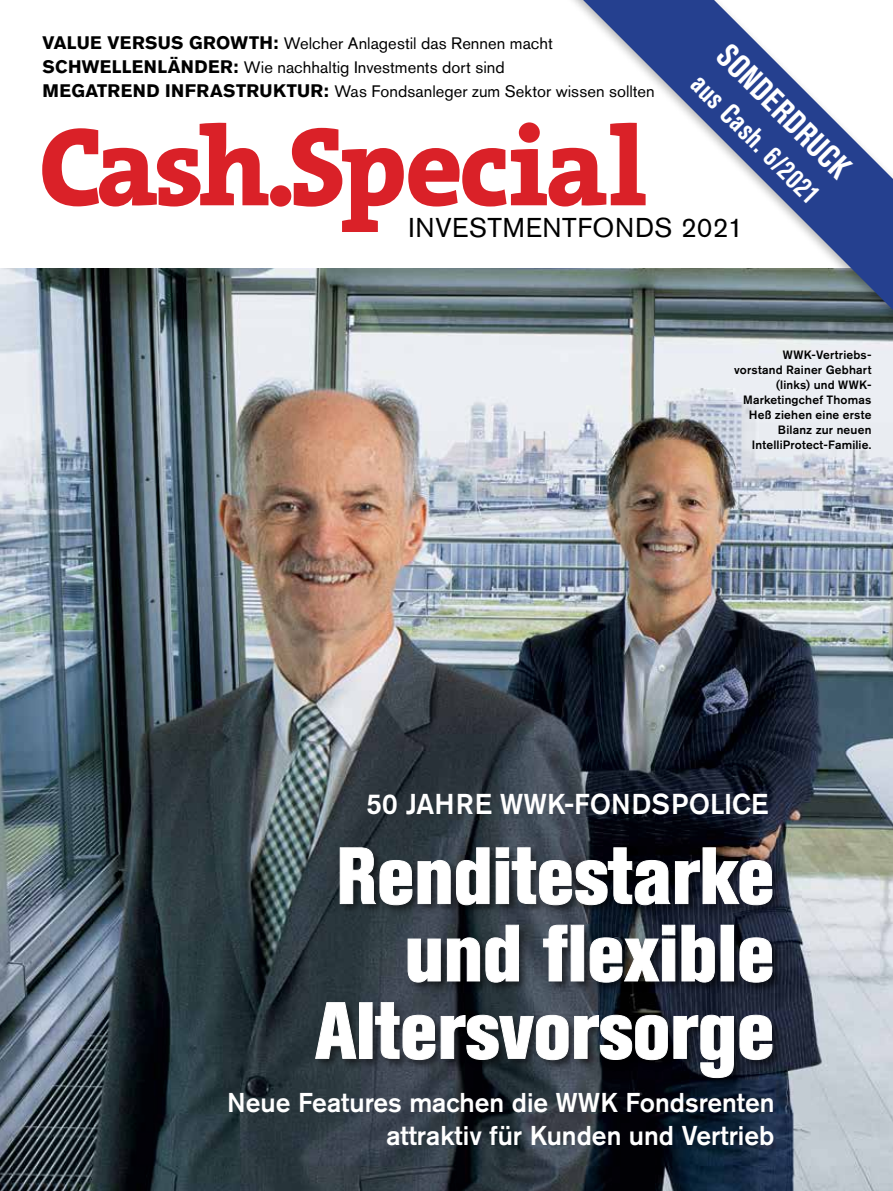
<style>
.page{position:relative;width:893px;height:1191px;background:#fff}
.page>*{position:absolute;margin:0;border:0;box-sizing:border-box;transform-origin:0 0}
.t1{font:112.65px "The Serif HP8 Ex Bld";letter-spacing:-.035em;color:#da2128}
.t2{font:800 condensed 78.9px/77.4px "Akzidenz Grotesk BQ";color:#fff;text-align:right}
.t3{font:700 condensed 33px "Akzidenz Grotesk BQ";color:#fff}
.t4{font:500 28.5px "Akzidenz Grotesk BQ";color:#fff}
.t5{font:700 condensed 28.5px "Akzidenz Grotesk BQ";color:#fff}
.t6{font:500 27px/33px "Akzidenz Grotesk BQ";color:#fff;text-align:right}
.t7{font:27px "Akzidenz Grotesk BQ";letter-spacing:.02em;color:#000}
.t8{font:16.5px/24px "Akzidenz Grotesk BQ";letter-spacing:.005em;color:#000}
.t9{font:500 12px/15px "Akzidenz Grotesk BQ";letter-spacing:.015em;color:#000;text-align:right}
.s1{font-weight:700;font-size:18px}
</style>
<div class="page">
<img style="left:0;top:269px;width:893px;height:922px">
<div style="left:313px;top:845px;width:471px;height:244px;background:#000;opacity:.55"></div>
<svg style="left:339px;top:847px;width:434px;height:58px"></svg>
<svg style="left:407px;top:938px;width:34px;height:44px"></svg>
<svg style="left:447px;top:924px;width:72px;height:59px"></svg>
<svg style="left:543px;top:924px;width:172px;height:59px"></svg>
<svg style="left:739px;top:937px;width:34px;height:46px"></svg>
<svg style="left:315px;top:1002px;width:42px;height:57px"></svg>
<svg style="left:375px;top:1002px;width:398px;height:76px"></svg>
<div style="left:496px;top:0;width:397px;height:454px;background:#000;opacity:.3"></div>
<svg style="left:583px;top:0;width:310px;height:310px"></svg>
<p class="t8" style="left:43px;top:31px;width:614px"><span class="s1">VALUE VERSUS GROWTH:</span> Welcher Anlagestil das Rennen macht<br><span class="s1">SCHWELLENLÄNDER:</span> Wie nachhaltig Investments dort sind<br><span class="s1">MEGATREND INFRASTRUKTUR:</span> Was Fondsanleger zum Sektor wissen sollten</p>
<h3 class="t3" style="left:736px;top:37px;width:175px;rotate:45deg">SONDERDRUCK</h3>
<h3 class="t5" style="left:708px;top:68px;width:171px;rotate:45deg">aus Cash. 6/2021</h3>
<h1 class="t1" style="left:39px;top:92px;width:610px">Cash.Special</h1>
<h3 class="t7" style="left:409px;top:212px;width:336px">INVESTMENTFONDS 2021</h3>
<p class="t9" style="left:734px;top:347px;width:139px">WWK-Vertriebs&shy;vorstand Rainer Gebhart (links) und WWK-<br>Marketingchef Thomas<br>Heß ziehen eine erste<br>Bilanz zur neuen<br>IntelliProtect-Familie.</p>
<h3 class="t4" style="left:367px;top:786px;width:403px">50 JAHRE WWK-FONDSPOLICE</h3>
<h2 class="t2" style="left:315px;top:838px;width:461px">Renditestarke und flexible<br>Altersvorsorge</h2>
<h3 class="t6" style="left:227px;top:1085px;width:549px">Neue Features machen die WWK Fondsrenten attraktiv für Kunden und Vertrieb</h3>
</div>
